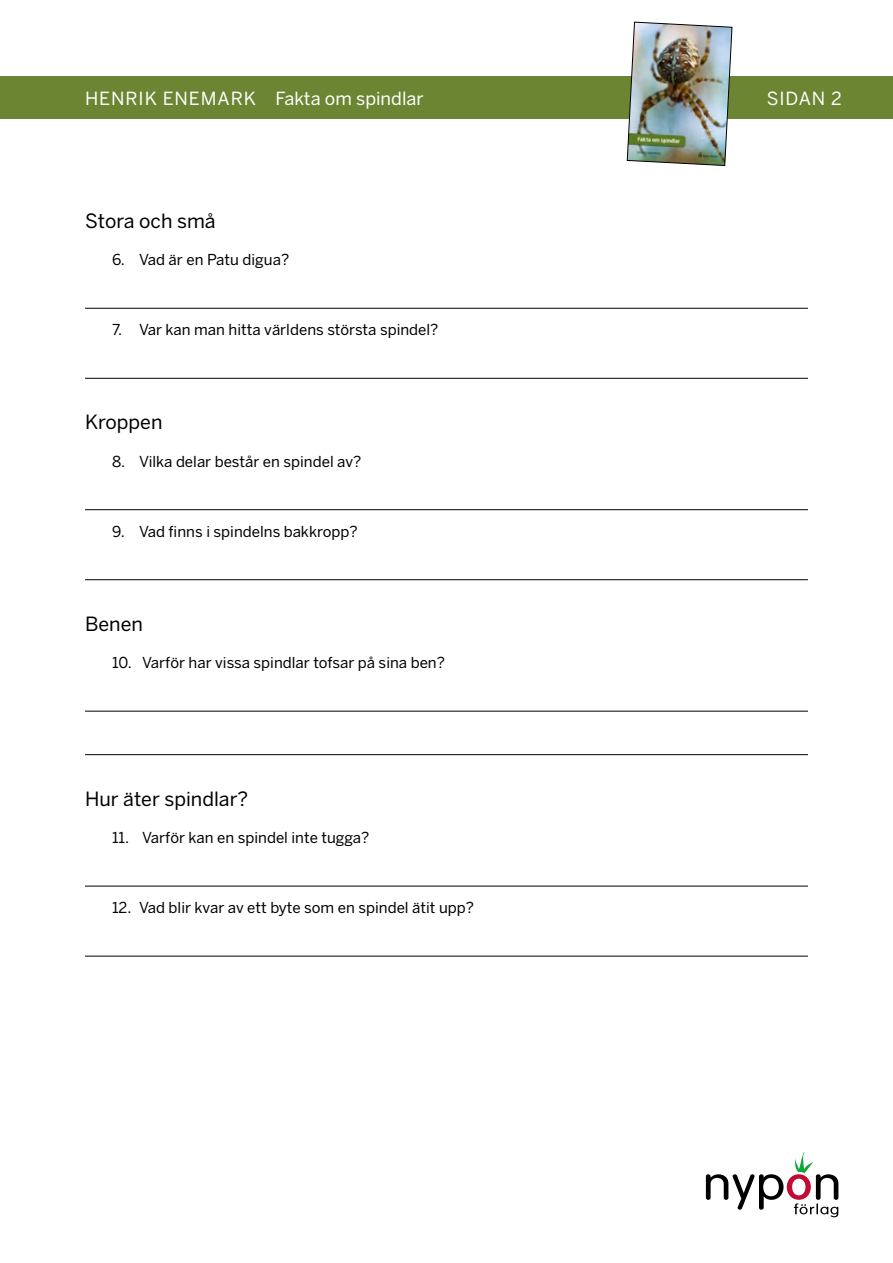
<style>
.page{position:relative;width:893px;height:1263px;background:#fff}
.page>*{position:absolute;margin:0;border:0;box-sizing:border-box;transform-origin:0 0}
.t1{font:19.5px "Benton Sans";color:#000}
.t2{font:18px "Benton Sans";color:#fff}
.t3{font:18px "Benton Sans";letter-spacing:.05em;color:#fff}
.t4{font:15px "Benton Sans";color:#000}
</style>
<div class="page">
<div style="left:0;top:77px;width:893px;height:42px;background:#6c8532"></div>
<img style="left:626px;top:21px;width:107px;height:145px">
<svg style="left:706px;top:1152px;width:132px;height:65px"></svg>
<hr style="left:85px;top:308px;width:723px;height:1px;background:#000">
<hr style="left:85px;top:378px;width:723px;height:1px;background:#000">
<hr style="left:85px;top:509px;width:723px;height:1px;background:#000">
<hr style="left:85px;top:579px;width:723px;height:1px;background:#000">
<hr style="left:85px;top:711px;width:723px;height:1px;background:#000">
<hr style="left:85px;top:754px;width:723px;height:1px;background:#000">
<hr style="left:85px;top:886px;width:723px;height:1px;background:#000">
<hr style="left:85px;top:956px;width:723px;height:1px;background:#000">
<p class="t2" style="left:85px;top:88px;width:340px">HENRIK ENEMARK Fakta om spindlar</p>
<p class="t3" style="left:767px;top:88px;width:77px">SIDAN 2</p>
<h1 class="t1" style="left:85px;top:210px;width:132px">Stora och små</h1>
<p class="t4" style="left:112px;top:251px;width:179px">6. Vad är en Patu digua?</p>
<p class="t4" style="left:112px;top:321px;width:328px">7. Var kan man hitta världens största spindel?</p>
<h1 class="t1" style="left:85px;top:411px;width:79px">Kroppen</h1>
<p class="t4" style="left:112px;top:452px;width:251px">8. Vilka delar består en spindel av?</p>
<p class="t4" style="left:112px;top:522px;width:247px">9. Vad finns i spindelns bakkropp?</p>
<h1 class="t1" style="left:85px;top:612px;width:59px">Benen</h1>
<p class="t4" style="left:112px;top:654px;width:334px">10. Varför har vissa spindlar tofsar på sina ben?</p>
<h1 class="t1" style="left:85px;top:787px;width:165px">Hur äter spindlar?</h1>
<p class="t4" style="left:112px;top:829px;width:259px">11. Varför kan en spindel inte tugga?</p>
<p class="t4" style="left:112px;top:899px;width:364px">12. Vad blir kvar av ett byte som en spindel ätit upp?</p>
</div>
